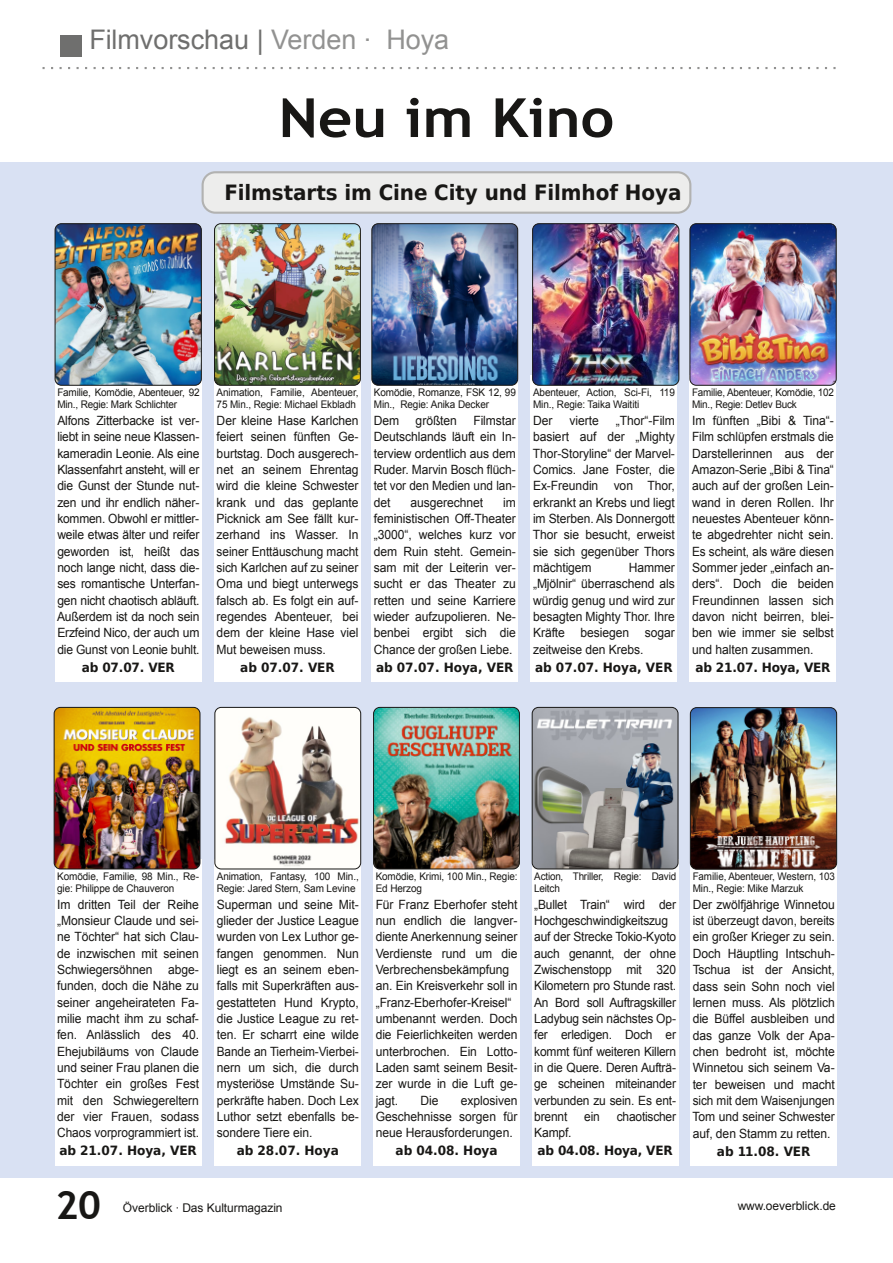
<style>
.page{position:relative;width:893px;height:1263px;background:#fff}
.page>*{position:absolute;margin:0;border:0;box-sizing:border-box;transform-origin:0 0}
.t1{font:700 54px "Trebuchet MS";color:#181715;scale:1.1 1}
.t2{font:700 39px "Trebuchet MS";color:#181715}
.t3{font:27px "Arial";color:#6f6f6e}
.t4{font:700 21px "Waree";letter-spacing:-.005em;color:#181715;scale:.95 1}
.t5{font:12.75px/16.4px "Arial";letter-spacing:-.005em;color:#181715;text-align:justify;scale:.95 1}
.t6{font:12.75px/16.4px "Arial";letter-spacing:-.005em;color:#181715;scale:.94 1}
.t7{font:700 12.75px "Waree";letter-spacing:-.005em;color:#181715;scale:.95 1}
.t8{font:12px "Arial";letter-spacing:-.005em;color:#181715}
.t9{font:10.5px/12.6px "Arial";letter-spacing:-.015em;color:#181715;scale:.95 1}
.t10{font:10.5px/12.6px "Arial";letter-spacing:-.015em;color:#181715;scale:.94 1}
.t11{font:10.5px/12.6px "Arial";letter-spacing:-.015em;color:#181715;scale:.93 1}
.s1{color:#929291}
</style>
<div class="page">
<svg style="left:43px;top:67px;width:793px;height:2px"></svg>
<div style="left:60px;top:35px;width:21px;height:21px;background:#6f6f6e"></div>
<div style="left:0;top:163px;width:893px;height:1015px;background:#d9e1f3"></div>
<div style="left:203px;top:172px;width:487px;height:41px;background:#ededec;border-radius:13px"></div>
<div style="left:202px;top:171px;width:489px;height:43px;border:2px solid #b2b2b1;border-radius:13px"></div>
<div style="left:372px;top:376px;width:146px;height:306px;background:#fff"></div>
<img style="left:372px;top:224px;width:146px;height:161px;border-radius:6px">
<div style="left:372px;top:223px;width:146px;height:162px;border:1px solid #181715;border-radius:6px"></div>
<div style="left:690px;top:376px;width:146px;height:306px;background:#fff"></div>
<img style="left:690px;top:224px;width:146px;height:161px;border-radius:6px">
<div style="left:690px;top:223px;width:146px;height:162px;border:1px solid #181715;border-radius:6px"></div>
<div style="left:531px;top:376px;width:146px;height:306px;background:#fff"></div>
<div style="left:215px;top:859px;width:146px;height:306px;background:#fff"></div>
<img style="left:215px;top:707px;width:146px;height:162px;border-radius:6px">
<div style="left:215px;top:707px;width:146px;height:162px;border:1px solid #181715;border-radius:6px"></div>
<div style="left:532px;top:859px;width:146px;height:306px;background:#fff"></div>
<img style="left:532px;top:707px;width:146px;height:162px;border-radius:6px">
<div style="left:532px;top:707px;width:146px;height:162px;border:1px solid #181715;border-radius:6px"></div>
<div style="left:374px;top:859px;width:146px;height:306px;background:#fff"></div>
<img style="left:374px;top:707px;width:145px;height:162px;border-radius:6px">
<div style="left:373px;top:707px;width:147px;height:162px;border:1px solid #181715;border-radius:6px"></div>
<div style="left:55px;top:859px;width:146px;height:306px;background:#fff"></div>
<img style="left:54px;top:707px;width:146px;height:162px;border-radius:6px">
<div style="left:54px;top:707px;width:146px;height:162px;border:1px solid #181715;border-radius:6px"></div>
<img style="left:533px;top:224px;width:146px;height:161px;border-radius:6px">
<div style="left:532px;top:223px;width:147px;height:162px;border:1px solid #181715;border-radius:6px"></div>
<div style="left:55px;top:376px;width:147px;height:306px;background:#fff"></div>
<img style="left:55px;top:224px;width:146px;height:161px;border-radius:6px">
<div style="left:55px;top:223px;width:147px;height:162px;border:1px solid #181715;border-radius:6px"></div>
<div style="left:215px;top:376px;width:146px;height:306px;background:#fff"></div>
<img style="left:215px;top:224px;width:145px;height:161px;border-radius:6px">
<div style="left:214px;top:223px;width:147px;height:162px;border:1px solid #181715;border-radius:6px"></div>
<div style="left:691px;top:860px;width:146px;height:306px;background:#fff"></div>
<img style="left:690px;top:708px;width:147px;height:161px;border-radius:6px">
<div style="left:690px;top:707px;width:147px;height:162px;border:1px solid #181715;border-radius:6px"></div>
<h3 class="t3" style="left:89px;top:25px;width:361px">Filmvorschau | <span class="s1">Verden ∙ Hoya</span></h3>
<h1 class="t1" style="left:278px;top:86px;width:307px">Neu im Kino</h1>
<h3 class="t4" style="left:224px;top:180px;width:483px">Filmstarts im Cine City und Filmhof Hoya</h3>
<p class="t9" style="left:57px;top:386px;width:151px">Familie, Komödie, Abenteuer, 92<br>Min., Regie: Mark Schlichter</p>
<p class="t5" style="left:57px;top:412px;width:151px">Alfons Zitterbacke ist ver&shy;liebt in seine neue Klassen&shy;kameradin Leonie. Als eine Klassenfahrt ansteht, will er die Gunst der Stunde nut&shy;zen und ihr endlich näher&shy;kommen. Obwohl er mittler&shy;weile etwas älter und reifer geworden ist, heißt das noch lange nicht, dass die&shy;ses romantische Unterfan&shy;gen nicht chaotisch abläuft.<br>Außerdem ist da noch sein Erzfeind Nico, der auch um die Gunst von Leonie buhlt.</p>
<p class="t7" style="left:82px;top:660px;width:99px">ab 07.07. VER</p>
<p class="t9" style="left:217px;top:386px;width:151px">Animation, Familie, Abenteuer,<br>75 Min., Regie: Michael Ekbladh</p>
<p class="t5" style="left:217px;top:412px;width:151px">Der kleine Hase Karlchen feiert seinen fünften Ge&shy;burtstag. Doch ausgerech&shy;net an seinem Ehrentag wird die kleine Schwester krank und das geplante Picknick am See fällt kur&shy;zerhand ins Wasser. In seiner Enttäuschung macht sich Karlchen auf zu seiner Oma und biegt unterwegs falsch ab. Es folgt ein auf&shy;regendes Abenteuer, bei dem der kleine Hase viel Mut beweisen muss.</p>
<p class="t7" style="left:240px;top:660px;width:101px">ab 07.07. VER</p>
<p class="t9" style="left:374px;top:386px;width:151px">Komödie, Romanze, FSK 12, 99<br>Min., Regie: Anika Decker</p>
<p class="t5" style="left:374px;top:412px;width:28px">Dem</p>
<p class="t5" style="left:416px;top:412px;width:45px">größten</p>
<p class="t5" style="left:374px;top:412px;width:151px;text-indent:100px">Filmstar Deutschlands läuft ein In&shy;terview ordentlich aus dem Ruder. Marvin Bosch flüch&shy;tet vor den Medien und lan&shy;det</p>
<p class="t5" style="left:374px;top:494px;width:151px;text-indent:129px">im feministischen Off-Theater „3000“, welches kurz vor dem Ruin steht. Gemein&shy;sam mit der Leiterin ver&shy;sucht er das Theater zu retten und seine Karriere wieder aufzupolieren. Ne&shy;benbei ergibt sich die Chance der großen Liebe.</p>
<p class="t7" style="left:376px;top:660px;width:146px">ab 07.07. Hoya, VER</p>
<p class="t5" style="left:410px;top:494px;width:78px">ausgerechnet</p>
<p class="t9" style="left:533px;top:386px;width:151px">Abenteuer, Action, Sci-Fi, 119<br>Min., Regie: Taika Waititi</p>
<p class="t5" style="left:533px;top:412px;width:22px">Der</p>
<p class="t5" style="left:569px;top:412px;width:32px">vierte</p>
<p class="t5" style="left:533px;top:412px;width:151px;text-indent:83px">„Thor“-Film basiert auf der „Mighty Thor-Storyline“ der Marvel-Comics. Jane Foster, die Ex-Freundin von Thor, erkrankt an Krebs und liegt im Sterben. Als Donnergott Thor sie besucht, erweist sie sich gegenüber Thors mächtigem</p>
<p class="t5" style="left:533px;top:559px;width:151px;text-indent:96px">Hammer „Mjölnir“ überraschend als würdig genug und wird zur besagten Mighty Thor. Ihre Kräfte besiegen sogar zeitweise den Krebs.</p>
<p class="t7" style="left:535px;top:660px;width:146px">ab 07.07. Hoya, VER</p>
<p class="t10" style="left:692px;top:386px;width:152px">Familie, Abenteuer, Komödie, 102<br>Min., Regie: Detlev Buck</p>
<p class="t5" style="left:692px;top:412px;width:151px">Im fünften „Bibi &amp; Tina“- Film schlüpfen erstmals die Darstellerinnen aus der Amazon-Serie „Bibi &amp; Tina“ auch auf der großen Lein&shy;wand in deren Rollen. Ihr neuestes Abenteuer könn&shy;te abgedrehter nicht sein.<br>Es scheint, als wäre diesen Sommer jeder „einfach an&shy;ders“. Doch die beiden Freundinnen lassen sich davon nicht beirren, blei&shy;ben wie immer sie selbst und halten zusammen.</p>
<p class="t7" style="left:695px;top:660px;width:144px">ab 21.07. Hoya, VER</p>
<p class="t9" style="left:57px;top:870px;width:151px">Komödie, Familie, 98 Min., Re&shy;gie: Philippe de Chauveron</p>
<p class="t5" style="left:57px;top:896px;width:151px">Im dritten Teil der Reihe „Monsieur Claude und sei&shy;ne Töchter“ hat sich Clau&shy;de inzwischen mit seinen Schwiegersöhnen abge&shy;funden, doch die Nähe zu seiner angeheirateten Fa&shy;milie macht ihm zu schaf&shy;fen. Anlässlich des 40.<br>Ehejubiläums von Claude und seiner Frau planen die Töchter ein großes Fest mit den Schwiegereltern der vier Frauen, sodass Chaos vorprogrammiert ist.</p>
<p class="t7" style="left:59px;top:1143px;width:146px">ab 21.07. Hoya, VER</p>
<p class="t9" style="left:217px;top:870px;width:151px">Animation, Fantasy, 100 Min.,<br>Regie: Jared Stern, Sam Levine</p>
<p class="t5" style="left:217px;top:896px;width:151px">Superman und seine Mit&shy;glieder der Justice League wurden von Lex Luthor ge&shy;fangen genommen. Nun liegt es an seinem eben&shy;falls mit Superkräften aus&shy;gestatteten Hund Krypto, die Justice League zu ret&shy;ten. Er scharrt eine wilde Bande an Tierheim-Vierbei&shy;nern um sich, die durch mysteriöse Umstände Su&shy;perkräfte haben. Doch Lex Luthor setzt ebenfalls be&shy;sondere Tiere ein.</p>
<p class="t7" style="left:237px;top:1143px;width:109px">ab 28.07. Hoya</p>
<p class="t10" style="left:376px;top:870px;width:152px">Komödie, Krimi, 100 Min., Regie:<br>Ed Herzog</p>
<p class="t5" style="left:376px;top:896px;width:151px;text-align:left">Für Franz Eberhofer steht nun endlich die langver&shy;diente Anerkennung seiner<br>Verdienste rund um die<br>Verbrechensbekämpfung an. Ein Kreisverkehr soll in „Franz-Eberhofer-Kreisel“ umbenannt werden. Doch die Feierlichkeiten werden unterbrochen. Ein Lotto-<br>Laden samt seinem Besit&shy;zer wurde in die Luft ge&shy;jagt.</p>
<p class="t5" style="left:376px;top:1092px;width:151px;text-indent:85px">explosiven Geschehnisse sorgen für neue Herausforderungen.</p>
<p class="t7" style="left:396px;top:1143px;width:109px">ab 04.08. Hoya</p>
<p class="t5" style="left:421px;top:1092px;width:20px">Die</p>
<p class="t10" style="left:534px;top:870px;width:152px">Action, Thriller, Regie: David<br>Leitch</p>
<p class="t6" style="left:534px;top:896px;width:153px">„Bullet Train“ wird der<br>Hochgeschwindigkeitszug auf der Strecke Tokio-Kyoto auch genannt, der ohne<br>Zwischenstopp mit 320<br>Kilometern pro Stunde rast.<br>An Bord soll Auftragskiller<br>Ladybug sein nächstes Op&shy;fer erledigen. Doch er kommt fünf weiteren Killern in die Quere. Deren Aufträ&shy;ge scheinen miteinander verbunden zu sein. Es ent&shy;brennt</p>
<p class="t6" style="left:584px;top:1108px;width:18px">ein</p>
<p class="t6" style="left:617px;top:1108px;width:65px">chaotischer</p>
<p class="t5" style="left:534px;top:1125px;width:41px">Kampf.</p>
<p class="t7" style="left:538px;top:1143px;width:144px">ab 04.08. Hoya, VER</p>
<p class="t11" style="left:693px;top:870px;width:154px">Familie, Abenteuer, Western, 103<br>Min., Regie: Mike Marzuk</p>
<p class="t5" style="left:693px;top:896px;width:151px">Der zwölfjährige Winnetou ist überzeugt davon, bereits ein großer Krieger zu sein.<br>Doch Häuptling Intschuh-Tschua ist der Ansicht, dass sein Sohn noch viel lernen muss. Als plötzlich die Büffel ausbleiben und das ganze Volk der Apa&shy;chen bedroht ist, möchte Winnetou sich seinem Va&shy;ter beweisen und macht sich mit dem Waisenjungen Tom und seiner Schwester auf, den Stamm zu retten.</p>
<p class="t7" style="left:717px;top:1144px;width:100px">ab 11.08. VER</p>
<h2 class="t2" style="left:56px;top:1182px;width:47px">20</h2>
<p class="t8" style="left:123px;top:1201px;width:161px">Överblick ∙ Das Kulturmagazin</p>
<p class="t8" style="left:738px;top:1199px;width:100px">www.oeverblick.de</p>
</div>
